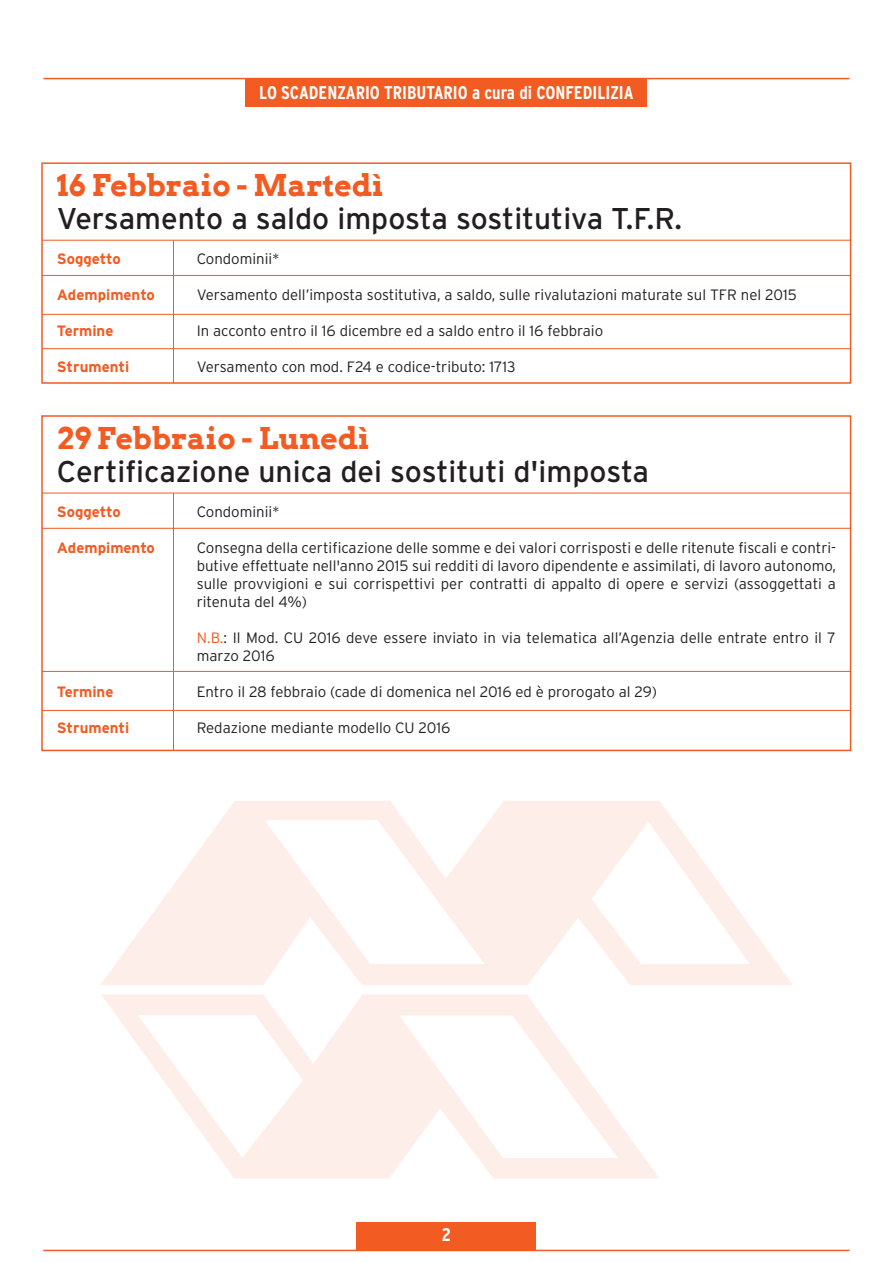
<style>
.page{position:relative;width:893px;height:1263px;background:#fff}
.page>*{position:absolute;margin:0;border:0;box-sizing:border-box;transform-origin:0 0}
.t1{font:30px "Interstate";color:#231f20}
.t2{font:700 30px "Arvo";color:#f25b21}
.t3{font:700 condensed 18.45px "Interstate";color:#fff}
.t4{font:300 15px/18px "Interstate";color:#231f20;text-align:justify}
.t5{font:700 15px "Interstate";color:#f25b21}
.s1{color:#f25b21}
</style>
<div class="page">
<svg style="left:100px;top:801px;width:693px;height:184px;fill:#fef2ee"></svg>
<svg style="left:101px;top:994px;width:558px;height:184px"></svg>
<hr style="left:43px;top:1250px;width:807px;height:1px;background:#f25b21">
<div style="left:357px;top:1222px;width:179px;height:28px;background:#f25b21"></div>
<hr style="left:43px;top:78px;width:807px;height:1px;background:#f25b21">
<div style="left:246px;top:79px;width:401px;height:28px;background:#f25b21"></div>
<hr style="left:42px;top:275px;width:808px;height:1px;background:#f25b21">
<hr style="left:173px;top:240px;width:1px;height:143px;background:#f25b21">
<hr style="left:42px;top:314px;width:808px;height:1px;background:#f25b21">
<hr style="left:42px;top:348px;width:808px;height:1px;background:#f25b21">
<div style="left:41px;top:162px;width:810px;height:222px;border:2px solid #f25b21"></div>
<hr style="left:42px;top:240px;width:808px;height:1px;background:#f25b21">
<hr style="left:42px;top:528px;width:808px;height:1px;background:#f25b21">
<hr style="left:173px;top:493px;width:1px;height:257px;background:#f25b21">
<hr style="left:42px;top:671px;width:808px;height:1px;background:#f25b21">
<hr style="left:42px;top:710px;width:808px;height:1px;background:#f25b21">
<div style="left:41px;top:415px;width:810px;height:336px;border:2px solid #f25b21"></div>
<hr style="left:42px;top:493px;width:808px;height:1px;background:#f25b21">
<p class="t3" style="left:259px;top:82px;width:376px">LO SCADENZARIO TRIBUTARIO a cura di CONFEDILIZIA</p>
<h1 class="t2" style="left:57px;top:167px;width:328px">16 Febbraio - Martedì</h1>
<h1 class="t1" style="left:57px;top:202px;width:627px">Versamento a saldo imposta sostitutiva T.F.R.</h1>
<p class="t4" style="left:197px;top:249px;width:85px">Condominii*</p>
<p class="t4" style="left:197px;top:285px;width:601px">Versamento dell’imposta sostitutiva, a saldo, sulle rivalutazioni maturate sul TFR nel 2015</p>
<p class="t4" style="left:197px;top:321px;width:408px">In acconto entro il 16 dicembre ed a saldo entro il 16 febbraio</p>
<p class="t4" style="left:197px;top:357px;width:320px">Versamento con mod. F24 e codice-tributo: 1713</p>
<p class="t5" style="left:57px;top:250px;width:65px">Soggetto</p>
<p class="t5" style="left:57px;top:286px;width:100px">Adempimento</p>
<p class="t5" style="left:57px;top:322px;width:58px">Termine</p>
<p class="t5" style="left:57px;top:358px;width:74px">Strumenti</p>
<h1 class="t2" style="left:57px;top:419px;width:314px">29 Febbraio - Lunedì</h1>
<h1 class="t1" style="left:57px;top:455px;width:594px">Certificazione unica dei sostituti d'imposta</h1>
<p class="t4" style="left:197px;top:502px;width:85px">Condominii*</p>
<p class="t4" style="left:197px;top:538px;width:641px">Consegna della certificazione delle somme e dei valori corrisposti e delle ritenute fiscali e contri&shy;butive effettuate nell'anno 2015 sui redditi di lavoro dipendente e assimilati, di lavoro autonomo, sulle provvigioni e sui corrispettivi per contratti di appalto di opere e servizi (assoggettati a ritenuta del 4%)</p>
<p class="t4" style="left:197px;top:628px;width:641px"><span class="s1">N.B.</span>: Il Mod. CU 2016 deve essere inviato in via telematica all’Agenzia delle entrate entro il 7 marzo 2016</p>
<p class="t4" style="left:197px;top:682px;width:462px">Entro il 28 febbraio (cade di domenica nel 2016 ed è prorogato al 29)</p>
<p class="t4" style="left:197px;top:718px;width:255px">Redazione mediante modello CU 2016</p>
<p class="t5" style="left:57px;top:503px;width:65px">Soggetto</p>
<p class="t5" style="left:57px;top:539px;width:100px">Adempimento</p>
<p class="t5" style="left:57px;top:683px;width:58px">Termine</p>
<p class="t5" style="left:57px;top:719px;width:74px">Strumenti</p>
<p class="t3" style="left:442px;top:1224px;width:11px">2</p>
</div>
